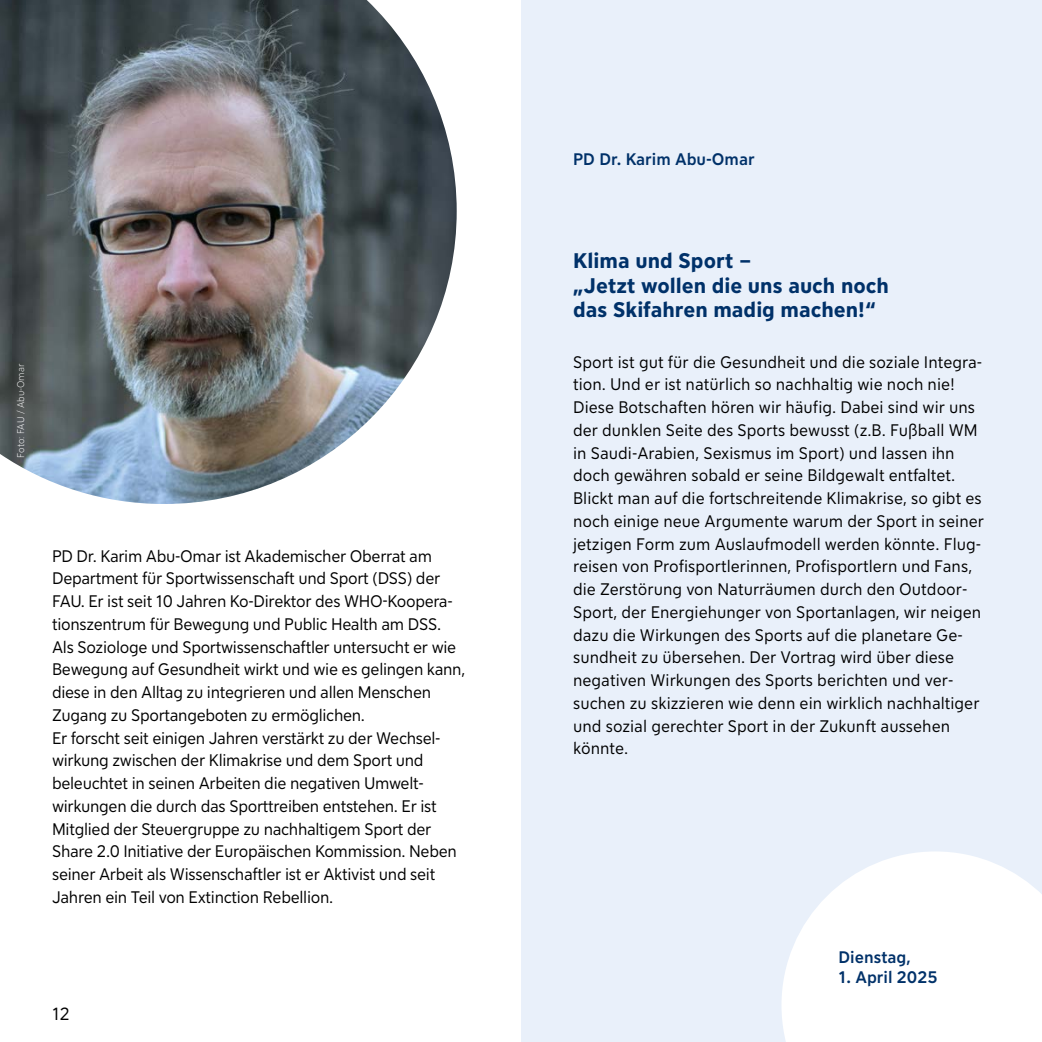
<style>
.page{position:relative;width:1042px;height:1042px;background:#fff}
.page>*{position:absolute;margin:0;border:0;box-sizing:border-box;transform-origin:0 0}
.t1{font:700 21px/24.5px "FAU Sans";color:#003169}
.t2{font:17.5px "FAU Sans";color:#000}
.t3{font:16.62px/22.8px "FAU Sans";color:#000}
.t4{font:16.62px/22.8px "FAU Sans";letter-spacing:-.02em;color:#000}
.t5{font:500 16.62px "FAU Sans";color:#003169}
.t6{font:300 9.62px "FAU Sans";color:#fff}
</style>
<div class="page">
<div style="left:521px;top:0;width:521px;height:1042px;background:#e9f0fa"></div>
<svg style="left:781px;top:851px;width:261px;height:191px;background:#fbfcfe"></svg>
<img style="left:0;top:0;width:457px;height:504px">
<p class="t6" style="left:14px;top:458px;width:95px;rotate:-90deg">Foto: FAU / Abu-Omar</p>
<p class="t4" style="left:52px;top:543px;width:414px">PD Dr. Karim Abu-Omar ist Akademischer Oberrat am Department für Sportwissenschaft und Sport (DSS) der FAU. Er ist seit 10 Jahren Ko-Direktor des WHO-Koopera&shy;tionszentrum für Bewegung und Public Health am DSS.<br>Als Soziologe und Sportwissenschaftler untersucht er wie Bewegung auf Gesundheit wirkt und wie es gelingen kann, diese in den Alltag zu integrieren und allen Menschen Zugang zu Sportangeboten zu ermöglichen.<br>Er forscht seit einigen Jahren verstärkt zu der Wechsel&shy;wirkung zwischen der Klimakrise und dem Sport und beleuchtet in seinen Arbeiten die negativen Umwelt&shy;wirkungen die durch das Sporttreiben entstehen. Er ist Mitglied der Steuergruppe zu nachhaltigem Sport der Share 2.0 Initiative der Europäischen Kommission. Neben seiner Arbeit als Wissenschaftler ist er Aktivist und seit Jahren ein Teil von Extinction Rebellion.</p>
<p class="t2" style="left:52px;top:1001px;width:19px">12</p>
<p class="t5" style="left:573px;top:147px;width:183px">PD Dr. Karim Abu-Omar</p>
<p class="t1" style="left:573px;top:247px;width:317px">Klima und Sport –<br>„Jetzt wollen die uns auch noch das Skifahren madig machen!“</p>
<p class="t3" style="left:573px;top:349px;width:412px">Sport ist gut für die Gesundheit und die soziale Integra&shy;tion. Und er ist natürlich so nachhaltig wie noch nie!<br>Diese Botschaften hören wir häufig. Dabei sind wir uns der dunklen Seite des Sports bewusst (z.B. Fußball WM in Saudi-Arabien, Sexismus im Sport) und lassen ihn doch gewähren sobald er seine Bildgewalt entfaltet.<br>Blickt man auf die fortschreitende Klimakrise, so gibt es noch einige neue Argumente warum der Sport in seiner jetzigen Form zum Auslaufmodell werden könnte. Flug&shy;reisen von Profisportlerinnen, Profisportlern und Fans, die Zerstörung von Naturräumen durch den Outdoor-Sport, der Energiehunger von Sportanlagen, wir neigen dazu die Wirkungen des Sports auf die planetare Ge&shy;sundheit zu übersehen. Der Vortrag wird über diese negativen Wirkungen des Sports berichten und ver&shy;suchen zu skizzieren wie denn ein wirklich nachhaltiger und sozial gerechter Sport in der Zukunft aussehen könnte.</p>
<p class="t5" style="left:838px;top:945px;width:73px">Dienstag,</p>
<p class="t5" style="left:838px;top:965px;width:101px">1. April 2025</p>
</div>
